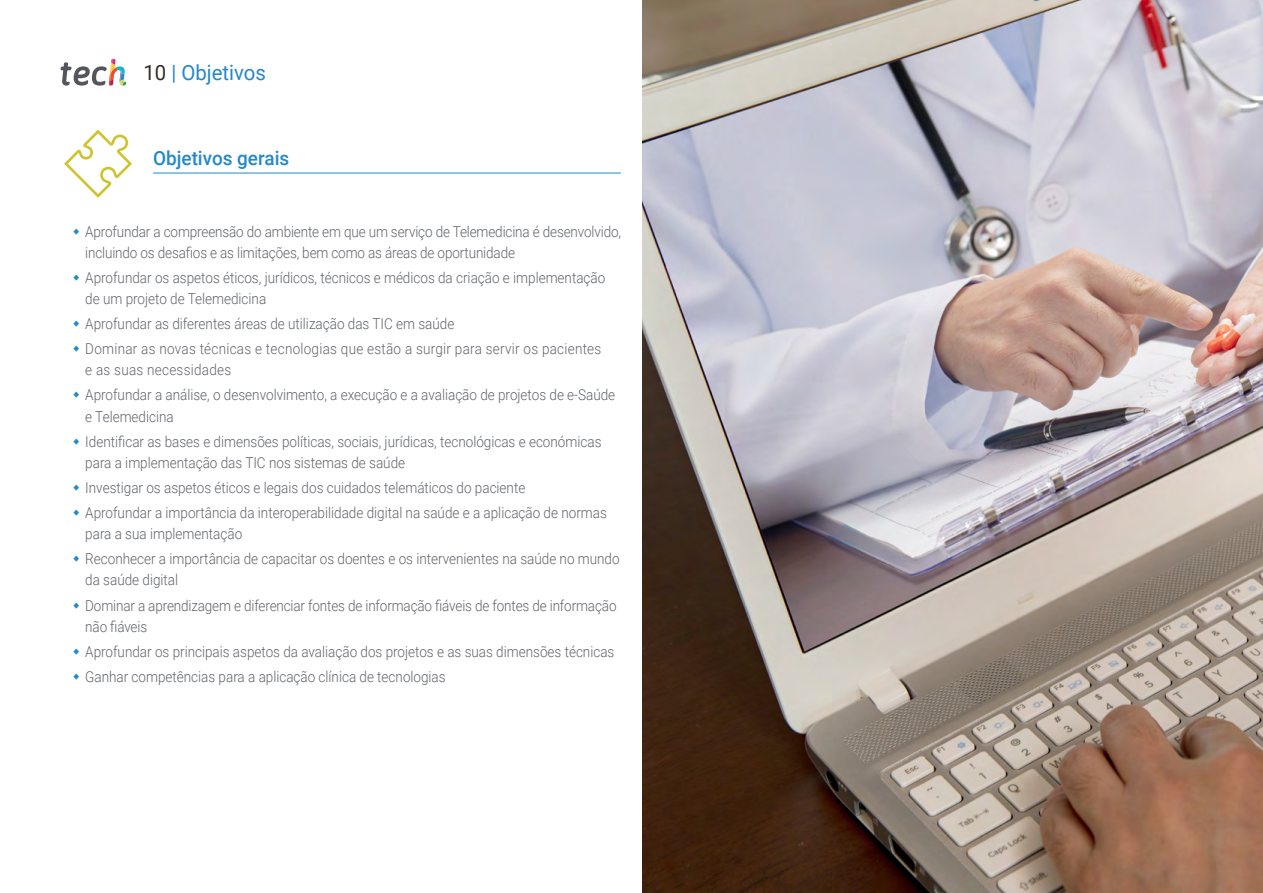
<style>
.page{position:relative;width:1263px;height:893px;background:#fff}
.page>*{position:absolute;margin:0;border:0;box-sizing:border-box;transform-origin:0 0}
.t1{font:21px "Roboto";color:#2488c9}
.t2{font:500 19.5px "Roboto";color:#2488c9}
.t3{font:300 15px/25.2px "Roboto";color:#61646a;scale:.9 1}
.t4{font:300 15px/25.2px "Roboto";letter-spacing:.02em;color:#61646a;scale:.9 1}
.s1{color:#312e20}
</style>
<div class="page">
<hr style="left:153px;top:173px;width:468px;height:1px;background:#2488c9">
<svg style="left:64px;top:130px;width:68px;height:68px"></svg>
<img style="left:642px;top:0;width:621px;height:893px">
<svg style="left:61px;top:59px;width:65px;height:27px"></svg>
<h1 class="t1" style="left:144px;top:57px;width:124px"><span class="s1">10</span> | Objetivos</h1>
<h2 class="t2" style="left:153px;top:144px;width:138px">Objetivos gerais</h2>
<p class="t3" style="left:85px;top:220px;width:597px;line-height:21px">Aprofundar a compreensão do ambiente em que um serviço de Telemedicina é desenvolvido, incluindo os desafios e as limitações, bem como as áreas de oportunidade</p>
<p class="t3" style="left:85px;top:266px;width:579px;line-height:21px">Aprofundar os aspetos éticos, jurídicos, técnicos e médicos da criação e implementação de um projeto de Telemedicina</p>
<p class="t4" style="left:85px;top:310px;width:575px">Aprofundar as diferentes áreas de utilização das TIC em saúde<br>Dominar as novas técnicas e tecnologias que estão a surgir para servir os pacientes</p>
<p class="t3" style="left:85px;top:357px;width:590px">e as suas necessidades<br>Aprofundar a análise, o desenvolvimento, a execução e a avaliação de projetos de e-Saúde</p>
<p class="t3" style="left:85px;top:403px;width:575px">e Telemedicina<br>Identificar as bases e dimensões políticas, sociais, jurídicas, tecnológicas e económicas</p>
<p class="t3" style="left:85px;top:449px;width:581px">para a implementação das TIC nos sistemas de saúde<br>Investigar os aspetos éticos e legais dos cuidados telemáticos do paciente<br>Aprofundar a importância da interoperabilidade digital na saúde e a aplicação de normas</p>
<p class="t3" style="left:85px;top:521px;width:595px">para a sua implementação<br>Reconhecer a importância de capacitar os doentes e os intervenientes na saúde no mundo</p>
<p class="t3" style="left:85px;top:567px;width:592px">da saúde digital<br>Dominar a aprendizagem e diferenciar fontes de informação fiáveis de fontes de informação</p>
<p class="t3" style="left:85px;top:613px;width:589px">não fiáveis<br>Aprofundar os principais aspetos da avaliação dos projetos e as suas dimensões técnicas<br>Ganhar competências para a aplicação clínica de tecnologias</p>
</div>
